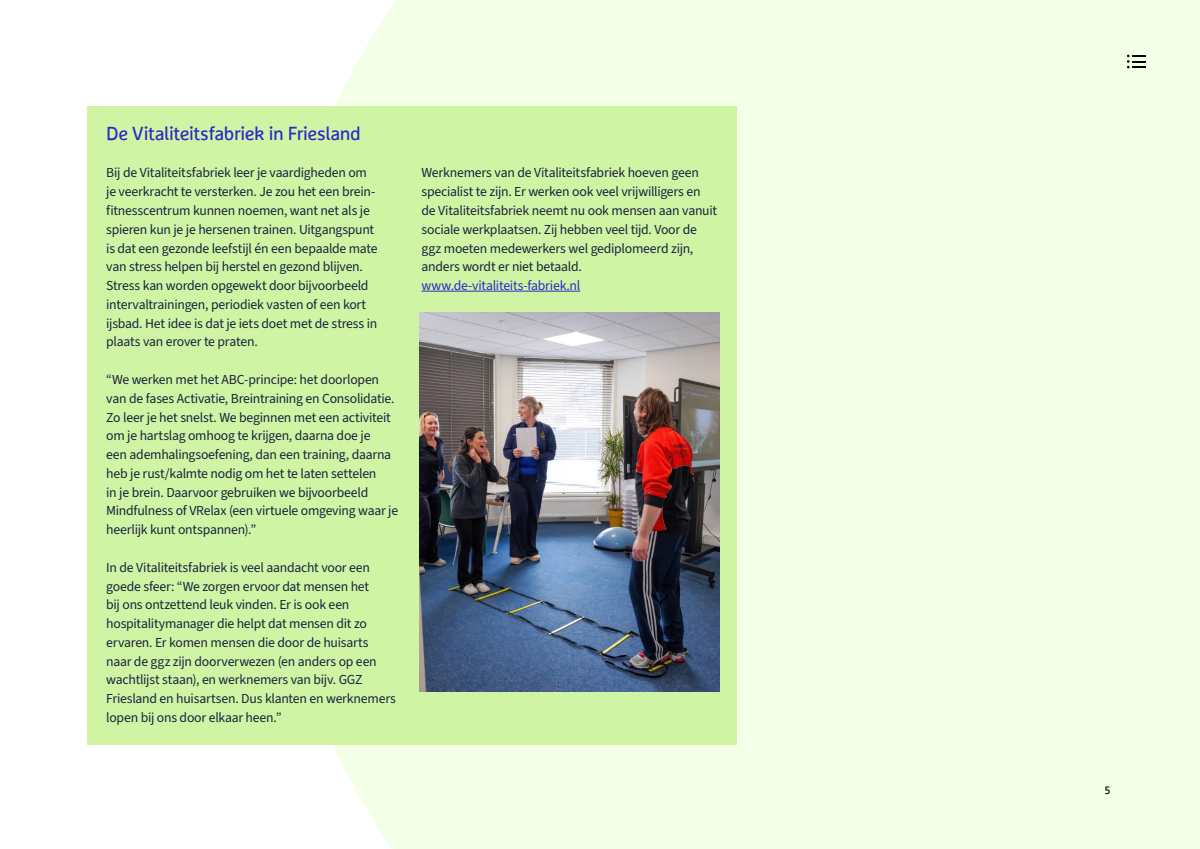
<style>
.page{position:relative;width:1200px;height:849px;background:#fff}
.page>*{position:absolute;margin:0;border:0;box-sizing:border-box;transform-origin:0 0}
.t1{font:18.75px "Marselis Pro";letter-spacing:-.02em;color:#3127c8}
.t2{font:13.75px/18.8px "Source Sans 3";letter-spacing:-.02em;color:#1b213e}
.t3{font:13.75px "Source Sans 3";letter-spacing:-.015em;color:#3127c8}
.t4{font:10.62px "Marselis Pro";color:#000}
</style>
<div class="page">
<div style="left:262px;top:0;width:938px;height:848px;background:#f3ffe6"></div>
<div style="left:88px;top:106px;width:649px;height:638px;background:#cff5a4"></div>
<hr style="left:422px;top:290px;width:158px;height:1px;background:#3127c8">
<img style="left:420px;top:312px;width:300px;height:379px">
<svg style="left:1127px;top:55px;width:19px;height:13px"></svg>
<h1 class="t1" style="left:106px;top:122px;width:256px">De Vitaliteitsfabriek in Friesland</h1>
<p class="t2" style="left:106px;top:163px;width:273px">Bij de Vitaliteitsfabriek leer je vaardigheden om je veerkracht te versterken. Je zou het een brein&shy;fitnesscentrum kunnen noemen, want net als je spieren kun je je hersenen trainen. Uitgangspunt is dat een gezonde leefstijl én een bepaalde mate van stress helpen bij herstel en gezond blijven.<br>Stress kan worden opgewekt door bijvoorbeeld intervaltrainingen, periodiek vasten of een kort ijsbad. Het idee is dat je iets doet met de stress in plaats van erover te praten.</p>
<p class="t2" style="left:106px;top:370px;width:293px">“We werken met het ABC-principe: het doorlopen van de fases Activatie, Breintraining en Consolidatie.<br>Zo leer je het snelst. We beginnen met een activiteit om je hartslag omhoog te krijgen, daarna doe je<br>een ademhalingsoefening, dan een training, daarna heb je rust/kalmte nodig om het te laten settelen<br>in je brein. Daarvoor gebruiken we bijvoorbeeld Mindfulness of VRelax (een virtuele omgeving waar je heerlijk kunt ontspannen).”</p>
<p class="t2" style="left:106px;top:557px;width:291px">In de Vitaliteitsfabriek is veel aandacht voor een goede sfeer: “We zorgen ervoor dat mensen het<br>bij ons ontzettend leuk vinden. Er is ook een hospitalitymanager die helpt dat mensen dit zo ervaren. Er komen mensen die door de huisarts naar de ggz zijn doorverwezen (en anders op een wachtlijst staan), en werknemers van bijv. GGZ Friesland en huisartsen. Dus klanten en werknemers lopen bij ons door elkaar heen.”</p>
<p class="t2" style="left:422px;top:163px;width:297px">Werknemers van de Vitaliteitsfabriek hoeven geen specialist te zijn. Er werken ook veel vrijwilligers en de Vitaliteitsfabriek neemt nu ook mensen aan vanuit sociale werkplaatsen. Zij hebben veel tijd. Voor de ggz moeten medewerkers wel gediplomeerd zijn, anders wordt er niet betaald.</p>
<p class="t3" style="left:422px;top:277px;width:160px">www.de-vitaliteits-fabriek.nl</p>
<p class="t4" style="left:1105px;top:783px;width:7px">5</p>
</div>
